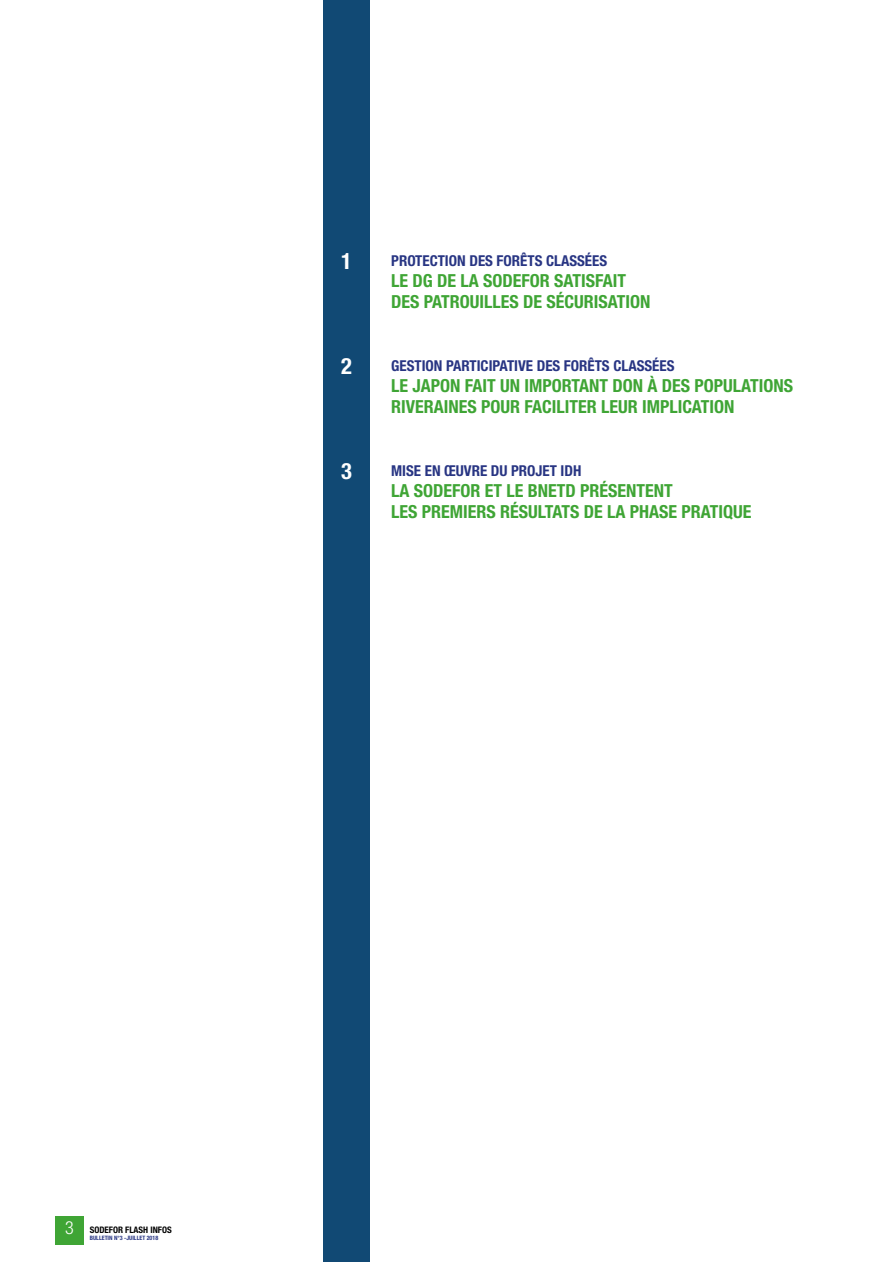
<style>
.page{position:relative;width:893px;height:1263px;background:#fff}
.page>*{position:absolute;margin:0;border:0;box-sizing:border-box;transform-origin:0 0}
.t1{font:700 condensed 22.5px "Helvetica Neue LT Std";color:#fff}
.t2{font:700 condensed 18px/21px "Helvetica Neue LT Std";color:#3fa535}
.t3{font:700 condensed 15px "Helvetica Neue LT Std";color:#283583}
.t4{font:700 condensed 9px "Helvetica Neue LT Std";color:#000}
.t5{font:700 condensed 6px "Helvetica Neue LT Std";color:#283583}
.s1{font-weight:300;font-size:18px;color:#fff}
</style>
<div class="page">
<div style="left:55px;top:1216px;width:29px;height:29px;background:#3fa535"></div>
<div style="left:323px;top:1px;width:47px;height:1261px;background:#114974"></div>
<p class="t1" style="left:341px;top:247px;width:12px">1</p>
<p class="t3" style="left:391px;top:251px;width:217px">PROTECTION DES FORÊTS CLASSÉES</p>
<p class="t2" style="left:391px;top:270px;width:261px">LE DG DE LA SODEFOR SATISFAIT<br>DES PATROUILLES DE SÉCURISATION</p>
<p class="t1" style="left:341px;top:352px;width:12px">2</p>
<p class="t3" style="left:391px;top:356px;width:285px">GESTION PARTICIPATIVE DES FORÊTS CLASSÉES</p>
<p class="t2" style="left:391px;top:375px;width:403px">LE JAPON FAIT UN IMPORTANT DON À DES POPULATIONS<br>RIVERAINES POUR FACILITER LEUR IMPLICATION</p>
<p class="t1" style="left:341px;top:457px;width:12px">3</p>
<p class="t3" style="left:391px;top:461px;width:192px">MISE EN ŒUVRE DU PROJET IDH</p>
<p class="t2" style="left:391px;top:480px;width:362px">LA SODEFOR ET LE BNETD PRÉSENTENT<br>LES PREMIERS RÉSULTATS DE LA PHASE PRATIQUE</p>
<p class="t4" style="left:65px;top:1224px;width:108px"><span class="s1">3</span> SODEFOR FLASH INFOS</p>
<p class="t5" style="left:90px;top:1234px;width:70px">BULLETIN N°3 -JUILLET 2018</p>
</div>
